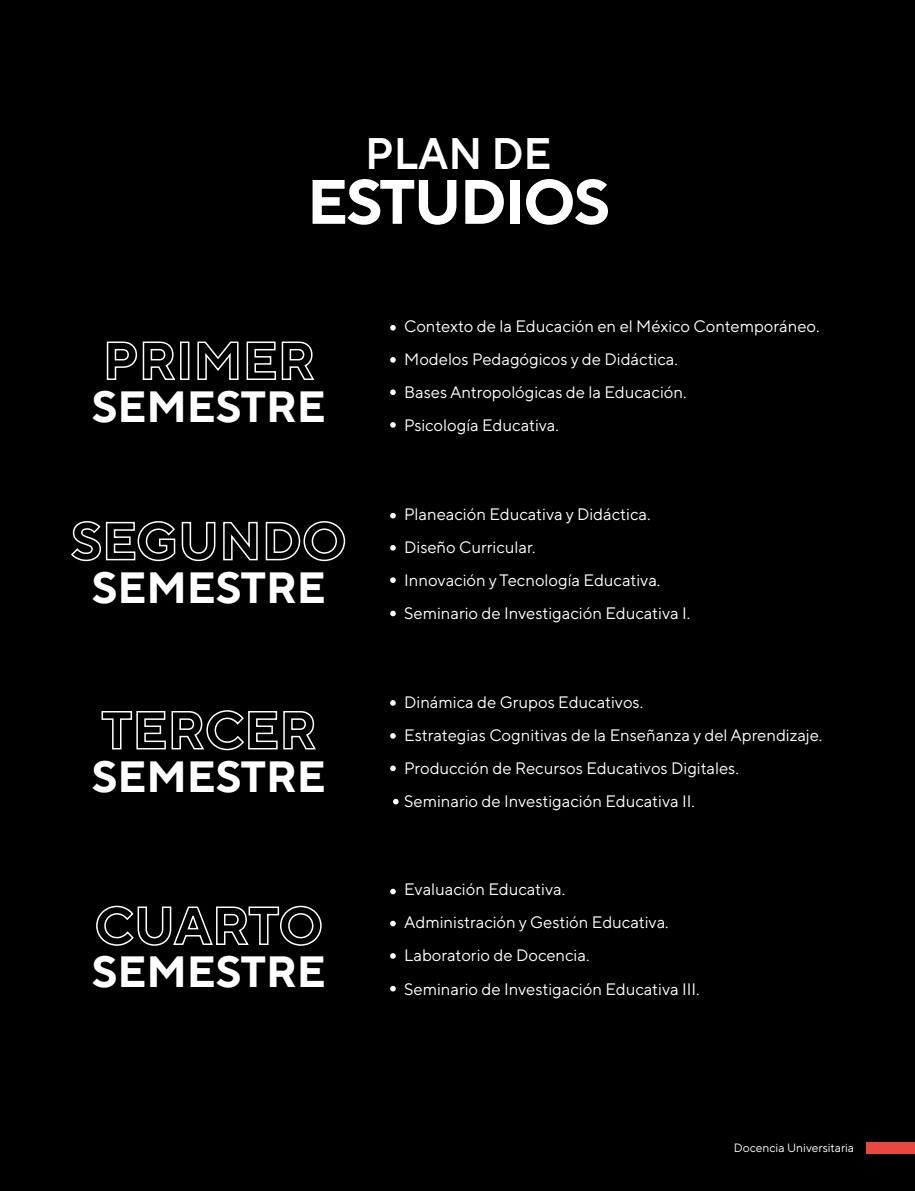
<style>
.page{position:relative;width:915px;height:1191px;background:#fff}
.page>*{position:absolute;margin:0;border:0;box-sizing:border-box;transform-origin:0 0}
.t1{font:700 62.55px "Mail Sans Roman";letter-spacing:-.03em;color:#fff}
.t2{font:600 43.95px "Mail Sans Roman";color:#fff}
.t3{font:700 43.5px "Mail Sans Roman";color:#fff}
.t4{font:16.5px/33px "Mail Sans Roman";color:#fff}
.t5{font:12px "Mail Sans Roman";color:#fff}
</style>
<div class="page">
<div style="left:0;top:0;width:914px;height:1191px;background:#000"></div>
<div style="left:866px;top:1142px;width:48px;height:11px;background:#e94840"></div>
<svg style="left:390px;top:325px;width:5px;height:5px"></svg>
<svg style="left:390px;top:357px;width:5px;height:6px"></svg>
<svg style="left:390px;top:389px;width:5px;height:6px"></svg>
<svg style="left:390px;top:422px;width:5px;height:6px"></svg>
<svg style="left:106px;top:341px;width:70px;height:39px"></svg>
<div style="left:180px;top:341px;width:9px;height:39px;border:2px solid #fff"></div>
<svg style="left:197px;top:341px;width:42px;height:39px"></svg>
<svg style="left:246px;top:341px;width:69px;height:39px"></svg>
<svg style="left:390px;top:700px;width:5px;height:5px"></svg>
<svg style="left:390px;top:733px;width:5px;height:5px"></svg>
<svg style="left:390px;top:765px;width:5px;height:6px"></svg>
<svg style="left:393px;top:799px;width:5px;height:5px"></svg>
<svg style="left:101px;top:710px;width:215px;height:41px"></svg>
<svg style="left:390px;top:513px;width:5px;height:5px"></svg>
<svg style="left:390px;top:545px;width:5px;height:5px"></svg>
<svg style="left:390px;top:577px;width:5px;height:6px"></svg>
<svg style="left:390px;top:610px;width:5px;height:6px"></svg>
<svg style="left:71px;top:521px;width:145px;height:41px"></svg>
<svg style="left:223px;top:521px;width:35px;height:40px"></svg>
<svg style="left:265px;top:521px;width:81px;height:41px"></svg>
<svg style="left:390px;top:888px;width:5px;height:6px"></svg>
<svg style="left:390px;top:920px;width:5px;height:6px"></svg>
<svg style="left:390px;top:953px;width:5px;height:5px"></svg>
<svg style="left:390px;top:985px;width:5px;height:6px"></svg>
<svg style="left:96px;top:905px;width:226px;height:41px"></svg>
<h2 class="t2" style="left:365px;top:128px;width:188px">PLAN DE</h2>
<h1 class="t1" style="left:307px;top:165px;width:304px">ESTUDIOS</h1>
<h3 class="t3" style="left:92px;top:381px;width:235px">SEMESTRE</h3>
<h3 class="t3" style="left:92px;top:562px;width:235px">SEMESTRE</h3>
<h3 class="t3" style="left:92px;top:751px;width:235px">SEMESTRE</h3>
<h3 class="t3" style="left:92px;top:946px;width:235px">SEMESTRE</h3>
<p class="t4" style="left:404px;top:309px;width:417px">Contexto de la Educación en el México Contemporáneo.<br>Modelos Pedagógicos y de Didáctica.<br>Bases Antropológicas de la Educación.</p>
<p class="t4" style="left:404px;top:408px;width:156px">Psicología Educativa.</p>
<p class="t4" style="left:404px;top:497px;width:287px">Planeación Educativa y Didáctica.<br>Diseño Curricular.<br>Innovación y Tecnología Educativa.<br>Seminario de Investigación Educativa I.</p>
<p class="t4" style="left:404px;top:686px;width:419px">Dinámica de Grupos Educativos.<br>Estrategias Cognitivas de la Enseñanza y del Aprendizaje.<br>Producción de Recursos Educativos Digitales.<br>Seminario de Investigación Educativa II.</p>
<p class="t4" style="left:404px;top:873px;width:266px">Evaluación Educativa.<br>Administración y Gestión Educativa.<br>Laboratorio de Docencia.</p>
<p class="t4" style="left:404px;top:972px;width:297px">Seminario de Investigación Educativa III.</p>
<p class="t5" style="left:733px;top:1140px;width:122px">Docencia Universitaria</p>
</div>
